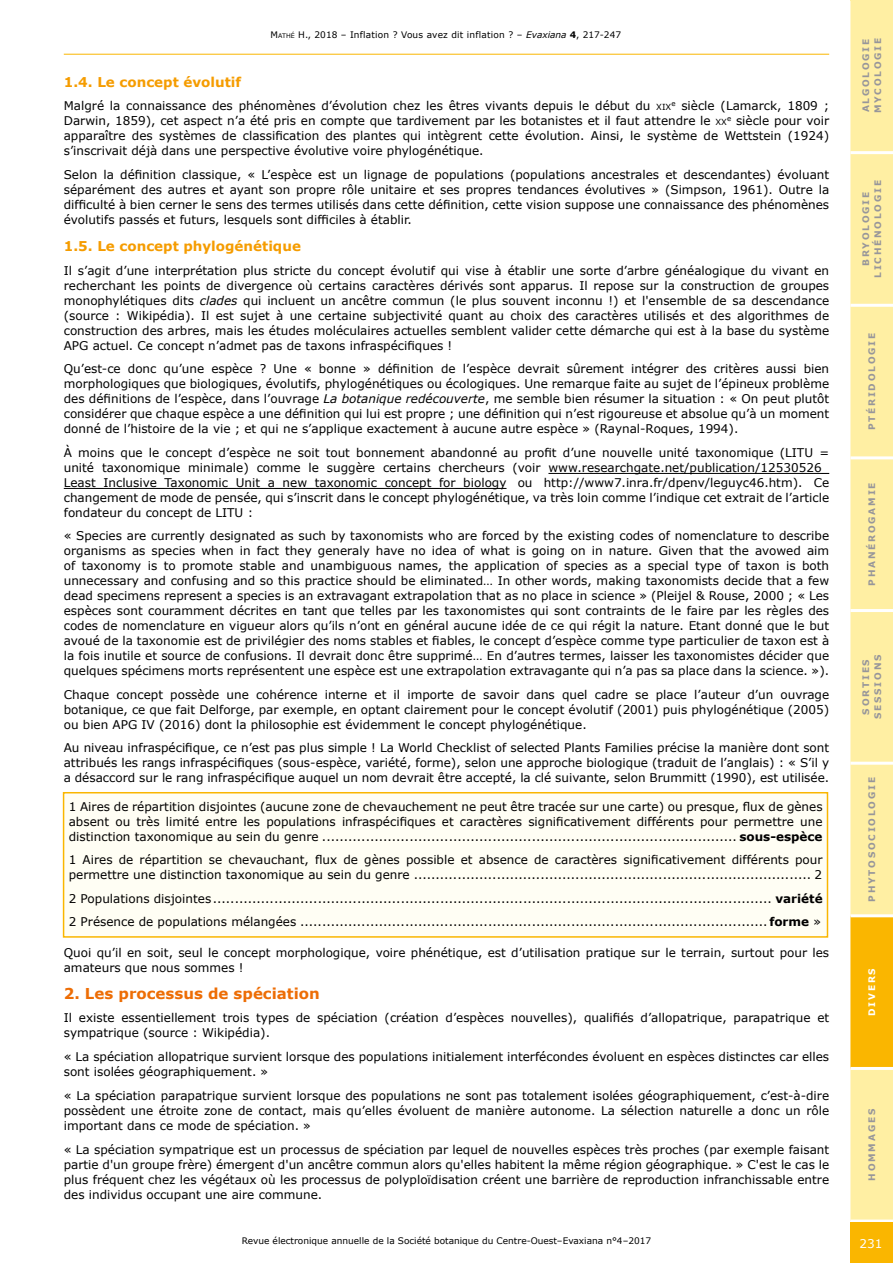
<style>
.page{position:relative;width:893px;height:1263px;background:#fff}
.page>*{position:absolute;margin:0;border:0;box-sizing:border-box;transform-origin:0 0}
.Titre_2{font:700 15px "Verdana";color:#ed6d05}
.Titre_3{font:700 13.5px "Verdana";color:#f59c00}
.Sommaire{font:12px/15px "Verdana";color:#000;text-align:justify}
.t1{font:12px "Verdana";color:#fff}
.t2{font:700 9px/12px "Verdana";letter-spacing:.2em;color:#97969a;text-align:center}
.En-tête{font:9px "Verdana";color:#000}
.En-tête-2{font:9px "Verdana";letter-spacing:.02em;color:#000}
.t3{font:700 9px "Verdana";letter-spacing:.2em;color:#fff}
.s1{font-style:inherit}
.s2{font-size:6.3px}
.s3{font-style:italic}
.s4{font-weight:700}
.s5{font-size:8.4px}
</style>
<div class="page">
<div style="left:850px;top:1px;width:43px;height:1218px;background:#ffefa3"></div>
<hr style="left:850px;top:762px;width:43px;height:3px;background:#fff">
<hr style="left:850px;top:609px;width:43px;height:3px;background:#fff">
<hr style="left:850px;top:456px;width:43px;height:3px;background:#fff">
<hr style="left:850px;top:304px;width:43px;height:3px;background:#fff">
<hr style="left:850px;top:151px;width:43px;height:3px;background:#fff">
<svg style="left:850px;top:914px;width:43px;height:156px;background:#fab90c"></svg>
<div style="left:850px;top:1221px;width:43px;height:42px;background:#fab600"></div>
<hr style="left:850px;top:0;width:43px;height:1px;background:#ffefa3">
<hr style="left:64px;top:54px;width:765px;height:1px;background:#fab600">
<hr style="left:548px;top:473px;width:281px;height:1px;background:#000">
<hr style="left:64px;top:488px;width:442px;height:1px;background:#000">
<div style="left:63px;top:792px;width:765px;height:146px;background:#fffef4;border:2px solid #fab600"></div>
<p class="En-tête-2" style="left:270px;top:29px;width:352px"><span class="s1">M</span><span class="s2">ATHÉ</span> H., 2018 – Inflation ? Vous avez dit inflation ? – <span class="s3">Evaxiana</span> <span class="s4">4</span>, 217-247</p>
<p class="Titre_3" style="left:64px;top:72px;width:179px">1.4. Le concept évolutif</p>
<p class="Sommaire" style="left:64px;top:98px;width:767px">Malgré la connaissance des phénomènes d’évolution chez les êtres vivants depuis le début du <span class="s5">XIX</span><sup>e</sup> siècle (Lamarck, 1809 ; Darwin, 1859), cet aspect n’a été pris en compte que tardivement par les botanistes et il faut attendre le <span class="s5">XX</span><sup>e</sup> siècle pour voir apparaître des systèmes de classification des plantes qui intègrent cette évolution. Ainsi, le système de Wettstein (1924) s’inscrivait déjà dans une perspective évolutive voire phylogénétique.</p>
<p class="Sommaire" style="left:64px;top:167px;width:767px">Selon la définition classique, « L’espèce est un lignage de populations (populations ancestrales et descendantes) évoluant séparément des autres et ayant son propre rôle unitaire et ses propres tendances évolutives » (Simpson, 1961). Outre la difficulté à bien cerner le sens des termes utilisés dans cette définition, cette vision suppose une connaissance des phénomènes évolutifs passés et futurs, lesquels sont difficiles à établir.</p>
<p class="Titre_3" style="left:64px;top:237px;width:239px">1.5. Le concept phylogénétique</p>
<p class="Sommaire" style="left:64px;top:263px;width:767px">Il s’agit d’une interprétation plus stricte du concept évolutif qui vise à établir une sorte d’arbre généalogique du vivant en recherchant les points de divergence où certains caractères dérivés sont apparus. Il repose sur la construction de groupes monophylétiques dits <span class="s3">clades</span> qui incluent un ancêtre commun (le plus souvent inconnu !) et l'ensemble de sa descendance (source : Wikipédia). Il est sujet à une certaine subjectivité quant au choix des caractères utilisés et des algorithmes de construction des arbres, mais les études moléculaires actuelles semblent valider cette démarche qui est à la base du système APG actuel. Ce concept n’admet pas de taxons infraspécifiques !</p>
<p class="Sommaire" style="left:64px;top:361px;width:767px">Qu’est-ce donc qu’une espèce ? Une « bonne » définition de l’espèce devrait sûrement intégrer des critères aussi bien morphologiques que biologiques, évolutifs, phylogénétiques ou écologiques. Une remarque faite au sujet de l’épineux problème des définitions de l’espèce, dans l’ouvrage <span class="s3">La botanique redécouverte</span>, me semble bien résumer la situation : « On peut plutôt considérer que chaque espèce a une définition qui lui est propre ; une définition qui n’est rigoureuse et absolue qu’à un moment donné de l’histoire de la vie ; et qui ne s’applique exactement à aucune autre espèce » (Raynal-Roques, 1994).</p>
<p class="Sommaire" style="left:64px;top:445px;width:767px">À moins que le concept d’espèce ne soit tout bonnement abandonné au profit d’une nouvelle unité taxonomique (LITU = unité taxonomique minimale) comme le suggère certains chercheurs (voir www.researchgate.net/publication/12530526_ Least_Inclusive_Taxonomic_Unit_a_new_taxonomic_concept_for_biology ou http://www7.inra.fr/dpenv/leguyc46.htm). Ce changement de mode de pensée, qui s’inscrit dans le concept phylogénétique, va très loin comme l’indique cet extrait de l’article fondateur du concept de LITU :</p>
<p class="Sommaire" style="left:64px;top:528px;width:767px">« Species are currently designated as such by taxonomists who are forced by the existing codes of nomenclature to describe organisms as species when in fact they generaly have no idea of what is going on in nature. Given that the avowed aim of taxonomy is to promote stable and unambiguous names, the application of species as a special type of taxon is both unnecessary and confusing and so this practice should be eliminated… In other words, making taxonomists decide that a few dead specimens represent a species is an extravagant extrapolation that as no place in science » (Pleijel &amp; Rouse, 2000 ; « Les espèces sont couramment décrites en tant que telles par les taxonomistes qui sont contraints de le faire par les règles des codes de nomenclature en vigueur alors qu’ils n’ont en général aucune idée de ce qui régit la nature. Etant donné que le but avoué de la taxonomie est de privilégier des noms stables et fiables, le concept d’espèce comme type particulier de taxon est à la fois inutile et source de confusions. Il devrait donc être supprimé… En d’autres termes, laisser les taxonomistes décider que quelques spécimens morts représentent une espèce est une extrapolation extravagante qui n’a pas sa place dans la science. »).</p>
<p class="Sommaire" style="left:64px;top:687px;width:767px">Chaque concept possède une cohérence interne et il importe de savoir dans quel cadre se place l’auteur d’un ouvrage botanique, ce que fait Delforge, par exemple, en optant clairement pour le concept évolutif (2001) puis phylogénétique (2005) ou bien APG IV (2016) dont la philosophie est évidemment le concept phylogénétique.</p>
<p class="Sommaire" style="left:64px;top:740px;width:767px">Au niveau infraspécifique, ce n’est pas plus simple ! La World Checklist of selected Plants Families précise la manière dont sont attribués les rangs infraspécifiques (sous-espèce, variété, forme), selon une approche biologique (traduit de l’anglais) : « S’il y a désaccord sur le rang infraspécifique auquel un nom devrait être accepté, la clé suivante, selon Brummitt (1990), est utilisée.</p>
<p class="Sommaire" style="left:69px;top:799px;width:755px">1 Aires de répartition disjointes (aucune zone de chevauchement ne peut être tracée sur une carte) ou presque, flux de gènes absent ou très limité entre les populations infraspécifiques et caractères significativement différents pour permettre une distinction taxonomique au sein du genre ............................................................................................... <span class="s4">sous-espèce</span></p>
<p class="Sommaire" style="left:69px;top:852px;width:755px">1 Aires de répartition se chevauchant, flux de gènes possible et absence de caractères significativement différents pour permettre une distinction taxonomique au sein du genre ........................................................................................... 2</p>
<p class="Sommaire" style="left:69px;top:891px;width:755px">2 Populations disjointes ................................................................................................................................ <span class="s4">variété</span></p>
<p class="Sommaire" style="left:69px;top:914px;width:754px">2 Présence de populations mélangées ........................................................................................................... <span class="s4">forme</span> »</p>
<p class="Sommaire" style="left:64px;top:944px;width:767px">Quoi qu’il en soit, seul le concept morphologique, voire phénétique, est d’utilisation pratique sur le terrain, surtout pour les amateurs que nous sommes !</p>
<p class="Titre_2" style="left:64px;top:982px;width:258px">2. Les processus de spéciation</p>
<p class="Sommaire" style="left:64px;top:1010px;width:767px">Il existe essentiellement trois types de spéciation (création d’espèces nouvelles), qualifiés d’allopatrique, parapatrique et sympatrique (source : Wikipédia).</p>
<p class="Sommaire" style="left:64px;top:1049px;width:767px">« La spéciation allopatrique survient lorsque des populations initialement interfécondes évoluent en espèces distinctes car elles sont isolées géographiquement. »</p>
<p class="Sommaire" style="left:64px;top:1088px;width:767px">« La spéciation parapatrique survient lorsque des populations ne sont pas totalement isolées géographiquement, c’est-à-dire possèdent une étroite zone de contact, mais qu’elles évoluent de manière autonome. La sélection naturelle a donc un rôle important dans ce mode de spéciation. »</p>
<p class="Sommaire" style="left:64px;top:1142px;width:767px">« La spéciation sympatrique est un processus de spéciation par lequel de nouvelles espèces très proches (par exemple faisant partie d'un groupe frère) émergent d'un ancêtre commun alors qu'elles habitent la même région géographique. » C'est le cas le plus fréquent chez les végétaux où les processus de polyploïdisation créent une barrière de reproduction infranchissable entre des individus occupant une aire commune.</p>
<p class="t2" style="left:860px;top:113px;width:77px;text-align:left;rotate:-90deg">ALGOLOGIE<br>MYCOLOGIE</p>
<p class="t2" style="left:860px;top:278px;width:99px;rotate:-90deg">BRYOLOGIE<br>LICHÉNOLOGIE</p>
<p class="t2" style="left:866px;top:430px;width:99px;rotate:-90deg">PTÉRIDOLOGIE</p>
<p class="t2" style="left:866px;top:586px;width:105px;rotate:-90deg">PHANÉROGAMIE</p>
<p class="t2" style="left:860px;top:719px;width:66px;rotate:-90deg">SORTIES<br>SESSIONS</p>
<p class="t2" style="left:866px;top:902px;width:126px;rotate:-90deg">PHYTOSOCIOLOGIE</p>
<p class="t3" style="left:865px;top:1016px;width:49px;rotate:-90deg">DIVERS</p>
<p class="t2" style="left:866px;top:1180px;width:73px;rotate:-90deg">HOMMAGES</p>
<p class="En-tête" style="left:242px;top:1235px;width:411px">Revue électronique annuelle de la Société botanique du Centre-Ouest–Evaxiana n°4–2017</p>
<p class="t1" style="left:860px;top:1235px;width:24px">231</p>
</div>
